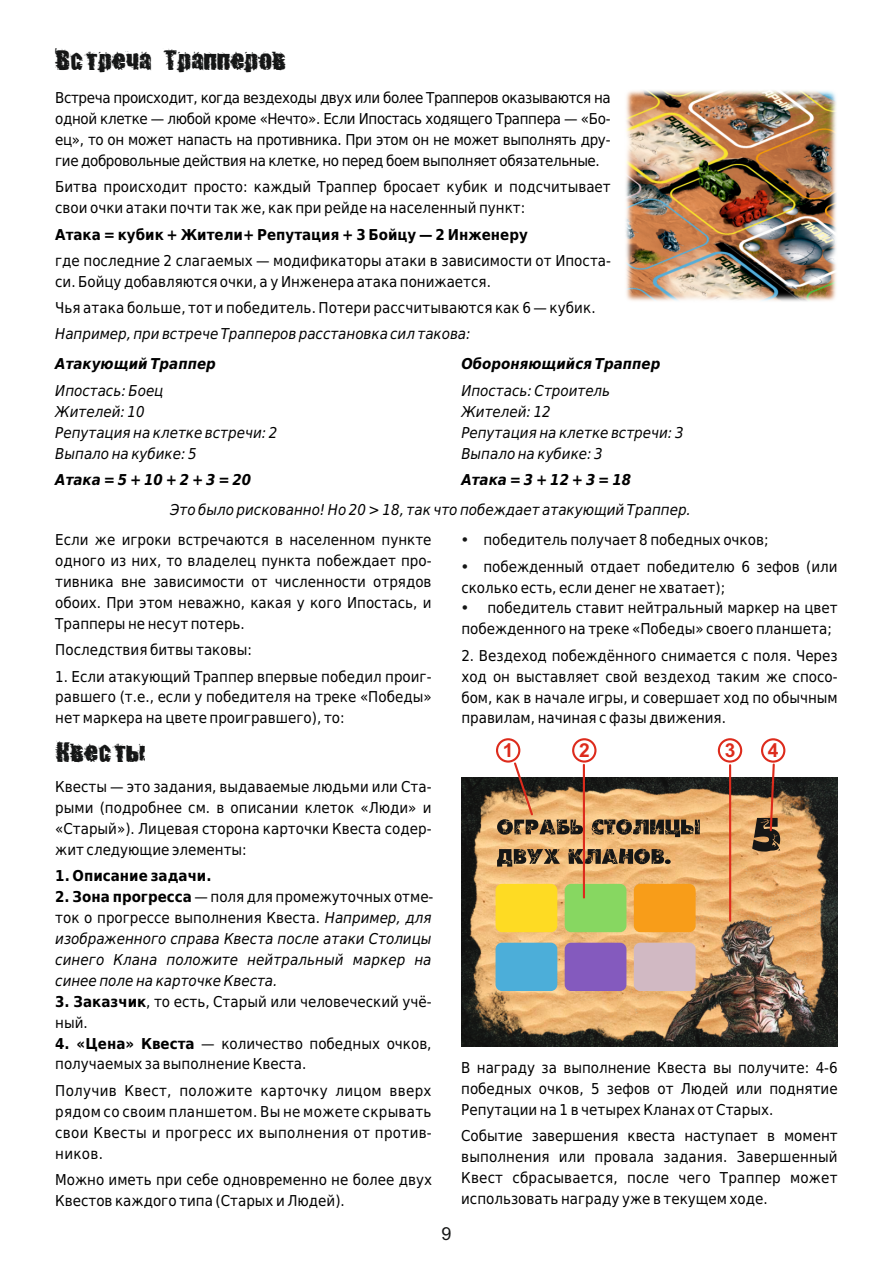
<style>
.page{position:relative;width:893px;height:1263px;background:#fff}
.page>*{position:absolute;margin:0;border:0;box-sizing:border-box;transform-origin:0 0}
.t1{font:24px "Beast Impacted";color:#151616}
.t2{font:700 19.2px "Arial";color:#dd2b1c}
.t3{font:18px "Arial";color:#151616}
.t4{font:15px/21px "DejaVu Sans Condensed";color:#000;text-align:justify}
.t5{font:italic 15px/21px "DejaVu Sans Condensed";color:#000}
.t6{font:italic 700 15px "DejaVu Sans Condensed";color:#000}
.t7{font:700 15px "DejaVu Sans Condensed";color:#000}
.s1{color:#151616}
.s2{font-weight:700;font-style:normal}
.s3{font-style:normal}
.s4{font-weight:700}
</style>
<div class="page">
<img style="left:461px;top:778px;width:377px;height:269px">
<div style="left:496px;top:884px;width:61px;height:48px;background:#fedb23;border-radius:6px"></div>
<div style="left:565px;top:884px;width:61px;height:48px;background:#87d761;border-radius:6px"></div>
<div style="left:496px;top:943px;width:61px;height:48px;background:#4caed9;border-radius:6px"></div>
<div style="left:634px;top:884px;width:62px;height:48px;background:#f89d19;border-radius:6px"></div>
<div style="left:634px;top:943px;width:62px;height:48px;background:#d1b9c3;border-radius:6px"></div>
<div style="left:565px;top:943px;width:61px;height:48px;background:#845abe;border-radius:6px"></div>
<svg style="left:496px;top:738px;width:24px;height:25px"></svg>
<svg style="left:572px;top:738px;width:24px;height:25px"></svg>
<svg style="left:497px;top:761px;width:203px;height:105px;background:#b19370"></svg>
<hr style="left:583px;top:765px;width:2px;height:132px;background:#dd2b1c">
<img style="left:626px;top:90px;width:210px;height:211px">
<svg style="left:718px;top:738px;width:24px;height:25px"></svg>
<svg style="left:761px;top:738px;width:24px;height:25px"></svg>
<hr style="left:729px;top:765px;width:2px;height:156px;background:#dd2b1c">
<svg style="left:752px;top:762px;width:28px;height:89px;background:#8c705a"></svg>
<h1 class="t1" style="left:55px;top:52px;width:232px">Âсòречà Трàппероâ</h1>
<p class="t4" style="left:55px;top:89px;width:557px">Встреча происходит, когда вездеходы двух или более Трапперов оказываются на одной клетке — любой кроме «Нечто». Если Ипостась ходящего Траппера — «Бо&shy;ец», то он может напасть на противника. При этом он не может выполнять дру&shy;гие добровольные действия на клетке, но перед боем выполняет обязательные.</p>
<p class="t4" style="left:55px;top:178px;width:557px">Битва происходит просто: каждый Траппер бросает кубик и подсчитывает свои очки атаки почти так же, как при рейде на населенный пункт:</p>
<p class="t7" style="left:55px;top:228px;width:474px">Атака = кубик + Жители+ Репутация + 3 Бойцу — 2 Инженеру</p>
<p class="t4" style="left:55px;top:251px;width:557px">где последние 2 слагаемых — модификаторы атаки в зависимости от Ипоста&shy;си. Бойцу добавляются очки, а у Инженера атака понижается.</p>
<p class="t4" style="left:55px;top:299px;width:542px">Чья атака больше, тот и победитель. Потери рассчитываются как 6 — кубик.</p>
<p class="t5" style="left:55px;top:325px;width:417px">Например, при встрече Трапперов расстановка сил такова:</p>
<p class="t6" style="left:55px;top:358px;width:162px">Атакующий Траппер</p>
<p class="t5" style="left:55px;top:381px;width:224px">Ипостась: Боец<br>Жителей: 10<br>Репутация на клетке встречи: 2<br>Выпало на кубике: 5</p>
<p class="t6" style="left:55px;top:473px;width:198px">Атака = 5 + 10 + 2 + 3 = 20</p>
<p class="t6" style="left:461px;top:358px;width:200px">Обороняющийся Траппер</p>
<p class="t5" style="left:461px;top:381px;width:224px">Ипостась: Строитель<br>Жителей: 12<br>Репутация на клетке встречи: 3<br>Выпало на кубике: 3</p>
<p class="t6" style="left:461px;top:473px;width:171px">Атака = 3 + 12 + 3 = 18</p>
<p class="t5" style="left:170px;top:501px;width:522px">Это было рискованно! Но 20 &gt; 18, так что побеждает атакующий Траппер.</p>
<p class="t4" style="left:55px;top:531px;width:378px">Если же игроки встречаются в населенном пункте одного из них, то владелец пункта побеждает про&shy;тивника вне зависимости от численности отрядов обоих. При этом неважно, какая у кого Ипостась, и Трапперы не несут потерь.</p>
<p class="t4" style="left:55px;top:641px;width:198px">Последствия битвы таковы:</p>
<p class="t4" style="left:55px;top:667px;width:378px">1. Если атакующий Траппер впервые победил проиг&shy;равшего (т.е., если у победителя на треке «Победы» нет маркера на цвете проигравшего), то:</p>
<p class="t4" style="left:461px;top:531px;width:309px"><span class="s1">•</span> победитель получает 8 победных очков;</p>
<p class="t4" style="left:461px;top:557px;width:378px"><span class="s1">•</span> побежденный отдает победителю 6 зефов (или сколько есть, если денег не хватает);</p>
<p class="t4" style="left:461px;top:599px;width:378px"><span class="s1">•</span> победитель ставит нейтральный маркер на цвет побежденного на треке «Победы» своего планшета;</p>
<p class="t4" style="left:461px;top:646px;width:378px">2. Вездеход побеждённого снимается с поля. Через ход он выставляет свой вездеход таким же спосо&shy;бом, как в начале игры, и совершает ход по обычным правилам, начиная с фазы движения.</p>
<h1 class="t1" style="left:55px;top:743px;width:92px">Кâесòы</h1>
<p class="t2" style="left:503px;top:743px;width:12px">1</p>
<p class="t2" style="left:579px;top:743px;width:12px">2</p>
<p class="t2" style="left:725px;top:743px;width:12px">3</p>
<p class="t2" style="left:768px;top:743px;width:12px">4</p>
<p class="t4" style="left:55px;top:777px;width:378px">Квесты — это задания, выдаваемые людьми или Ста&shy;рыми (подробнее см. в описании клеток «Люди» и «Старый»). Лицевая сторона карточки Квеста содер&shy;жит следующие элементы:</p>
<p class="t7" style="left:55px;top:869px;width:158px">1. Описание задачи.</p>
<p class="t5" style="left:55px;top:887px;width:380px"><span class="s2">2. Зона прогресса</span> <span class="s3">— поля для промежуточных отме&shy;ток о прогрессе выполнения Квеста.</span> Например, для изображенного справа Квеста после атаки Столицы синего Клана положите нейтральный маркер на синее поле на карточке Квеста.</p>
<p class="t4" style="left:55px;top:992px;width:378px"><span class="s4">3. Заказчик</span>, то есть, Старый или человеческий учё&shy;ный.</p>
<p class="t4" style="left:55px;top:1034px;width:378px"><span class="s4">4. «Цена» Квеста</span> — количество победных очков, получаемых за выполнение Квеста.</p>
<p class="t4" style="left:55px;top:1081px;width:378px">Получив Квест, положите карточку лицом вверх рядом со своим планшетом. Вы не можете скрывать свои Квесты и прогресс их выполнения от против&shy;ников.</p>
<p class="t4" style="left:55px;top:1170px;width:378px">Можно иметь при себе одновременно не более двух<br>Квестов каждого типа (Старых и Людей).</p>
<p class="t3" style="left:442px;top:1227px;width:12px">9</p>
<p class="t4" style="left:461px;top:1059px;width:378px">В награду за выполнение Квеста вы получите: 4-6 победных очков, 5 зефов от Людей или поднятие Репутации на 1 в четырех Кланах от Старых.</p>
<p class="t4" style="left:461px;top:1127px;width:378px">Событие завершения квеста наступает в момент выполнения или провала задания. Завершенный Квест сбрасывается, после чего Траппер может использовать награду уже в текущем ходе.</p>
</div>
